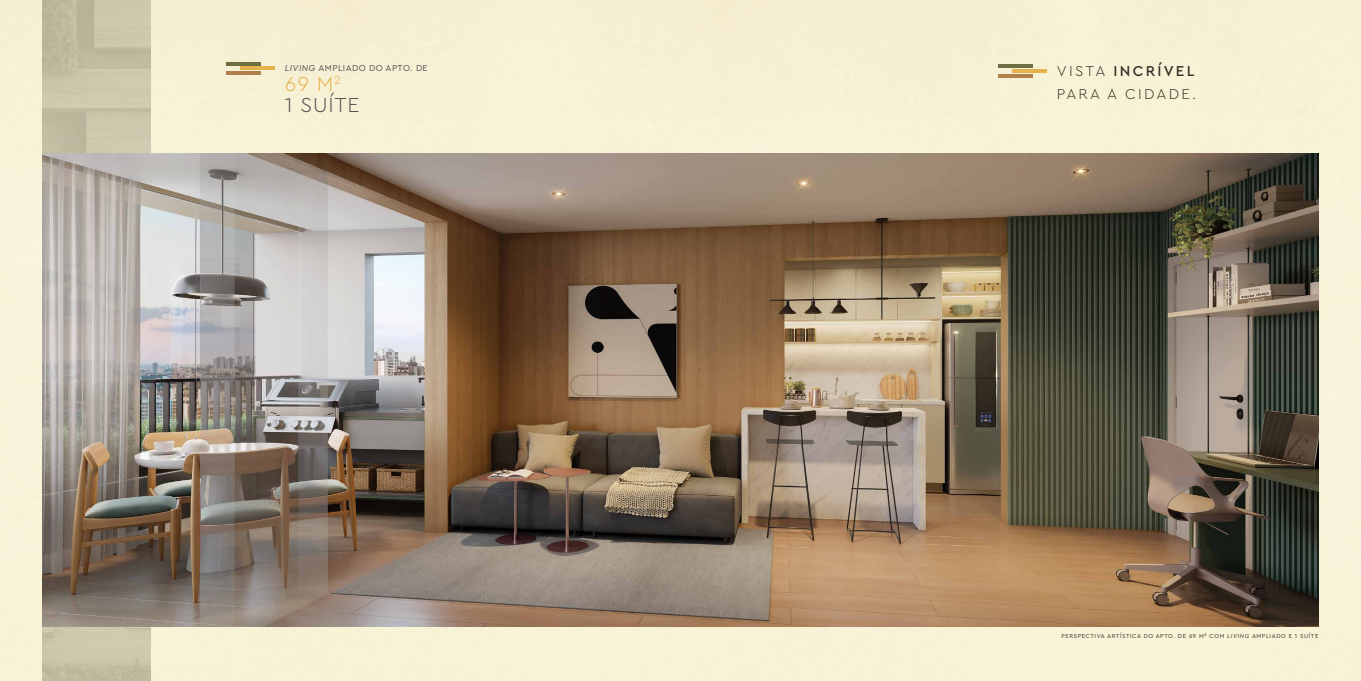
<style>
.page{position:relative;width:1361px;height:681px;background:#fff}
.page>*{position:absolute;margin:0;border:0;box-sizing:border-box;transform-origin:0 0}
.t1{font:300 21.3px "Cera Pro";color:#e5b34d}
.t2{font:300 21.15px "Cera Pro";letter-spacing:.04em;color:#525051}
.t3{font:300 15px/22.5px "Cera Pro";letter-spacing:.15em;color:#343029}
.t4{font:9.07px "Cera Pro";letter-spacing:.04em;color:#525051}
.t5{font:6px "Cera Pro";letter-spacing:.1em;color:#343029}
.s1{font-style:italic}
.s2{font-weight:500}
</style>
<div class="page">
<div style="left:0;top:0;width:1361px;height:680px;background:#f8f3d6"></div>
<svg style="left:43px;top:0;width:108px;height:680px;background:#c7c2a5"></svg>
<hr style="left:1012px;top:69px;width:34px;height:3px;background:#e5b34d">
<hr style="left:998px;top:65px;width:34px;height:3px;background:#6d6f42">
<hr style="left:998px;top:74px;width:34px;height:3px;background:#b07f4a">
<img style="left:43px;top:153px;width:1275px;height:473px">
<hr style="left:241px;top:67px;width:34px;height:3px;background:#e5b34d">
<hr style="left:227px;top:62px;width:34px;height:3px;background:#6d6f42">
<hr style="left:227px;top:71px;width:34px;height:3px;background:#b07f4a">
<h3 class="t4" style="left:285px;top:62px;width:144px"><span class="s1">LIVING</span> AMPLIADO DO APTO. DE</h3>
<h1 class="t1" style="left:285px;top:70px;width:58px">69 M<sup>2</sup></h1>
<h2 class="t2" style="left:285px;top:91px;width:76px">1 SUÍTE</h2>
<h3 class="t3" style="left:1057px;top:59px;width:141px">VISTA <span class="s2">INCRÍVEL<br></span>PARA A CIDADE.</h3>
<p class="t5" style="left:1061px;top:632px;width:259px">PERSPECTIVA ARTÍSTICA DO APTO. DE 69 M² COM <span class="s1">LIVING</span> AMPLIADO E 1 SUÍTE</p>
</div>
